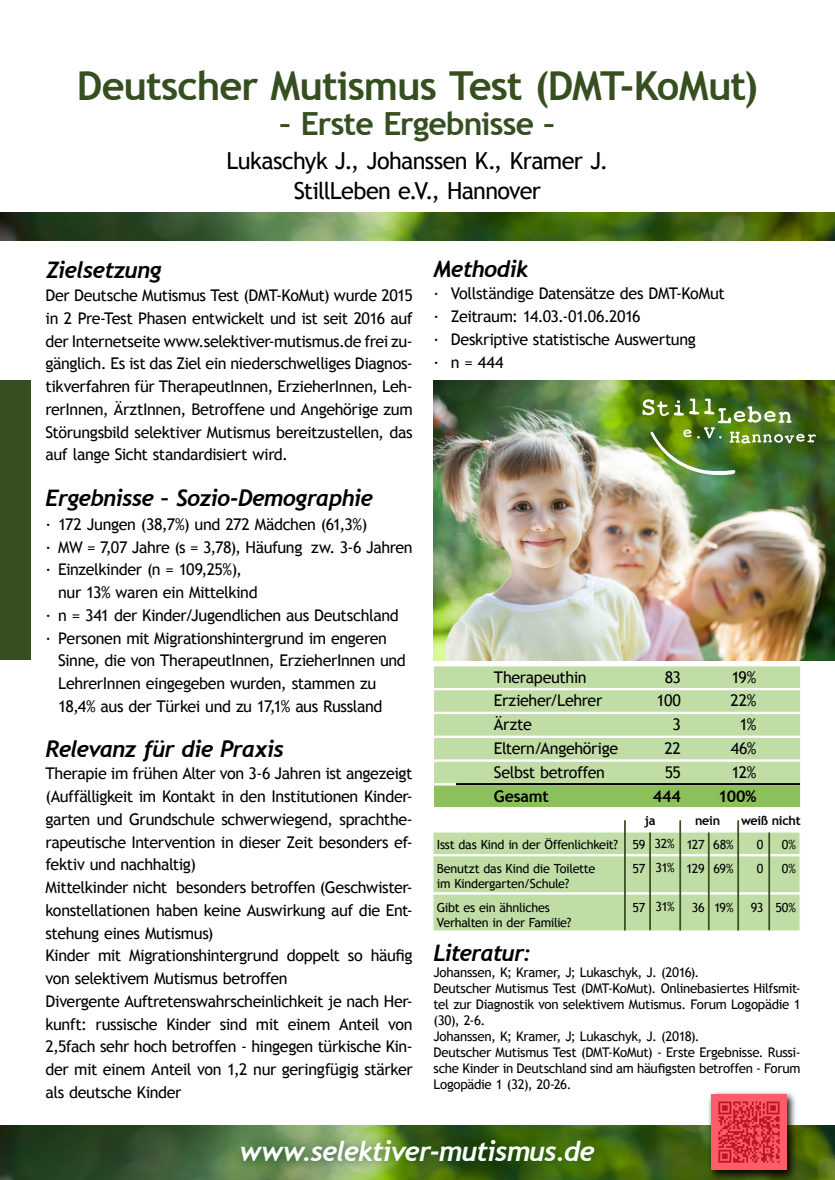
<style>
.page{position:relative;width:835px;height:1180px;background:#fff}
.page>*{position:absolute;margin:0;border:0;box-sizing:border-box;transform-origin:0 0}
.t1{font:700 39.9px "Trebuchet MS";letter-spacing:-.025em;color:#354f20}
.t2{font:700 31.85px "Trebuchet MS";letter-spacing:-.03em;color:#354f20}
.t3{font:italic 700 27.54px "Trebuchet";letter-spacing:-.035em;color:#fff}
.t4{font:23.45px/30.2px "Trebuchet MS";letter-spacing:-.03em;color:#000;text-align:center}
.t5{font:italic 700 22.75px "Trebuchet";letter-spacing:-.035em;color:#000}
.t6{font:16.1px/22.8px "Trebuchet MS";letter-spacing:-.025em;color:#000}
.t7{font:700 16.1px "Trebuchet MS";letter-spacing:-.01em;color:#000}
.t8{font:13.3px/16px "Trebuchet MS";letter-spacing:-.02em;color:#000}
.t9{font:12.6px/23.8px "Trebuchet MS";letter-spacing:-.025em;color:#000}
.t10{font:700 12.6px "Trebuchet MS";letter-spacing:-.02em;color:#000}
</style>
<div class="page">
<div style="left:0;top:380px;width:30px;height:280px;background:#354f20"></div>
<img style="left:0;top:213px;width:834px;height:28px">
<img style="left:0;top:1125px;width:834px;height:55px">
<img style="left:433px;top:380px;width:401px;height:280px">
<img style="left:642px;top:398px;width:174px;height:77px">
<div style="left:231px;top:1129px;width:375px;height:45px;background:#003f16;opacity:.76"></div>
<div style="left:433px;top:689px;width:368px;height:24px;background:#c0dda6;border:1px solid #fff"></div>
<div style="left:433px;top:784px;width:368px;height:24px;background:#8bc05b;border:1px solid #fff"></div>
<div style="left:433px;top:713px;width:368px;height:24px;background:#c0dda6;border:1px solid #fff"></div>
<div style="left:433px;top:737px;width:368px;height:23px;background:#c0dda6;border:1px solid #fff"></div>
<div style="left:433px;top:760px;width:368px;height:24px;background:#c0dda6;border:1px solid #fff"></div>
<div style="left:433px;top:665px;width:368px;height:24px;background:#c0dda6;border:1px solid #fff"></div>
<hr style="left:456px;top:783px;width:343px;height:2px;background:#000">
<div style="left:432px;top:831px;width:368px;height:24px;background:#c0dda6;border:1px solid #fff"></div>
<div style="left:432px;top:855px;width:368px;height:38px;background:#c0dda6;border:1px solid #fff"></div>
<div style="left:432px;top:893px;width:368px;height:38px;background:#c0dda6;border:1px solid #fff"></div>
<hr style="left:624px;top:821px;width:1px;height:109px;background:#354f20">
<hr style="left:679px;top:821px;width:2px;height:109px;background:#354f20">
<hr style="left:737px;top:821px;width:2px;height:109px;background:#354f20">
<hr style="left:649px;top:833px;width:1px;height:96px;background:#354f20">
<hr style="left:707px;top:833px;width:2px;height:96px;background:#354f20">
<hr style="left:768px;top:833px;width:2px;height:96px;background:#354f20">
<div style="left:706px;top:1090px;width:90px;height:90px;background:#000;opacity:.75"></div>
<svg style="left:711px;top:1094px;width:75px;height:76px;background:#e74451"></svg>
<h1 class="t1" style="left:77px;top:61px;width:682px">Deutscher Mutismus Test (DMT-KoMut)</h1>
<h2 class="t2" style="left:279px;top:104px;width:277px">– Erste Ergebnisse –</h2>
<h3 class="t4" style="left:226px;top:146px;width:383px">Lukaschyk J., Johanssen K., Kramer J.<br>StillLeben e.V., Hannover</h3>
<h3 class="t5" style="left:46px;top:256px;width:117px">Zielsetzung</h3>
<p class="t6" style="left:46px;top:284px;width:368px;text-align:justify">Der Deutsche Mutismus Test (DMT-KoMut) wurde 2015 in 2 Pre-Test Phasen entwickelt und ist seit 2016 auf der Internetseite www.selektiver-mutismus.de frei zu&shy;gänglich. Es ist das Ziel ein niederschwelliges Diagnos&shy;tikverfahren für TherapeutInnen, ErzieherInnen, Leh&shy;rerInnen, ÄrztInnen, Betroffene und Angehörige zum Störungsbild selektiver Mutismus bereitzustellen, das auf lange Sicht standardisiert wird.</p>
<h3 class="t5" style="left:46px;top:484px;width:329px">Ergebnisse – Sozio-Demographie</h3>
<p class="t6" style="left:46px;top:513px;width:323px">· 172 Jungen (38,7%) und 272 Mädchen (61,3%)</p>
<p class="t6" style="left:46px;top:536px;width:368px">· MW = 7,07 Jahre (s = 3,78), Häufung zw. 3-6 Jahren</p>
<p class="t6" style="left:46px;top:558px;width:198px">· Einzelkinder (n = 109,25%),</p>
<p class="t6" style="left:58px;top:581px;width:201px">nur 13% waren ein Mittelkind</p>
<p class="t6" style="left:46px;top:604px;width:355px">· n = 341 der Kinder/Jugendlichen aus Deutschland</p>
<p class="t6" style="left:46px;top:627px;width:343px">· Personen mit Migrationshintergrund im engeren</p>
<p class="t6" style="left:58px;top:649px;width:349px">Sinne, die von TherapeutInnen, ErzieherInnen und</p>
<p class="t6" style="left:58px;top:672px;width:319px">LehrerInnen eingegeben wurden, stammen zu</p>
<p class="t6" style="left:58px;top:695px;width:326px">18,4% aus der Türkei und zu 17,1% aus Russland</p>
<h3 class="t5" style="left:45px;top:734px;width:240px">Relevanz für die Praxis</h3>
<p class="t6" style="left:45px;top:762px;width:368px">Therapie im frühen Alter von 3-6 Jahren ist angezeigt (Auffälligkeit im Kontakt in den Institutionen Kinder&shy;garten und Grundschule schwerwiegend, sprachthe&shy;rapeutische Intervention in dieser Zeit besonders ef&shy;fektiv und nachhaltig)<br>Mittelkinder nicht besonders betroffen (Geschwister&shy;konstellationen haben keine Auswirkung auf die Ent&shy;stehung eines Mutismus)<br>Kinder mit Migrationshintergrund doppelt so häufig von selektivem Mutismus betroffen<br>Divergente Auftretenswahrscheinlichkeit je nach Her&shy;kunft: russische Kinder sind mit einem Anteil von 2,5fach sehr hoch betroffen - hingegen türkische Kin&shy;der mit einem Anteil von 1,2 nur geringfügig stärker als deutsche Kinder</p>
<h3 class="t5" style="left:433px;top:255px;width:96px">Methodik</h3>
<p class="t6" style="left:433px;top:282px;width:293px">· Vollständige Datensätze des DMT-KoMut · Zeitraum: 14.03.-01.06.2016<br>· Deskriptive statistische Auswertung<br>· n = 444</p>
<p class="t6" style="left:494px;top:665px;width:126px;line-height:23.8px">Therapeuthin<br>Erzieher/Lehrer<br>Ärzte<br>Eltern/Angehörige<br>Selbst betroffen</p>
<p class="t7" style="left:494px;top:786px;width:56px">Gesamt</p>
<p class="t9" style="left:437px;top:832px;width:183px">Isst das Kind in der Öffenlichkeit?<br>Benutzt das Kind die Toilette</p>
<p class="t9" style="left:437px;top:871px;width:134px">im Kindergarten/Schule?<br>Gibt es ein ähnliches</p>
<p class="t9" style="left:437px;top:910px;width:136px">Verhalten in der Familie?</p>
<p class="t6" style="left:656px;top:665px;width:26px;line-height:23.8px;text-align:right">83<br>100<br>3<br>22<br>55</p>
<p class="t7" style="left:652px;top:786px;width:30px">444</p>
<p class="t6" style="left:730px;top:665px;width:28px;line-height:23.8px;text-align:center">19%<br>22%<br>1%<br>46%<br>12%</p>
<p class="t7" style="left:718px;top:786px;width:40px">100%</p>
<p class="t10" style="left:644px;top:813px;width:12px">ja</p>
<p class="t10" style="left:695px;top:813px;width:27px">nein</p>
<p class="t10" style="left:740px;top:813px;width:61px">weiß nicht</p>
<p class="t9" style="left:632px;top:832px;width:14px">59<br>57</p>
<p class="t9" style="left:632px;top:895px;width:14px">57</p>
<p class="t9" style="left:654px;top:832px;width:22px">32%<br>31%</p>
<p class="t9" style="left:655px;top:895px;width:21px">31%</p>
<p class="t9" style="left:686px;top:832px;width:20px">127<br>129</p>
<p class="t9" style="left:691px;top:895px;width:14px">36</p>
<p class="t9" style="left:713px;top:832px;width:22px">68%<br>69%</p>
<p class="t9" style="left:714px;top:895px;width:21px">19%</p>
<p class="t9" style="left:756px;top:832px;width:8px">0<br>0</p>
<p class="t9" style="left:750px;top:895px;width:14px">93</p>
<p class="t9" style="left:781px;top:832px;width:16px">0%<br>0%</p>
<p class="t9" style="left:775px;top:895px;width:22px">50%</p>
<h3 class="t5" style="left:433px;top:939px;width:99px">Literatur:</h3>
<p class="t8" style="left:433px;top:964px;width:369px">Johanssen, K; Kramer, J; Lukaschyk, J. (2016).<br>Deutscher Mutismus Test (DMT-KoMut). Onlinebasiertes Hilfsmit&shy;tel zur Diagnostik von selektivem Mutismus. Forum Logopädie 1 (30), 2-6.<br>Johanssen, K; Kramer, J; Lukaschyk, J. (2018).<br>Deutscher Mutismus Test (DMT-KoMut) - Erste Ergebnisse. Russi&shy;sche Kinder in Deutschland sind am häufigsten betroffen - Forum Logopädie 1 (32), 20-26.</p>
<h3 class="t3" style="left:240px;top:1134px;width:356px">www.selektiver-mutismus.de</h3>
</div>
